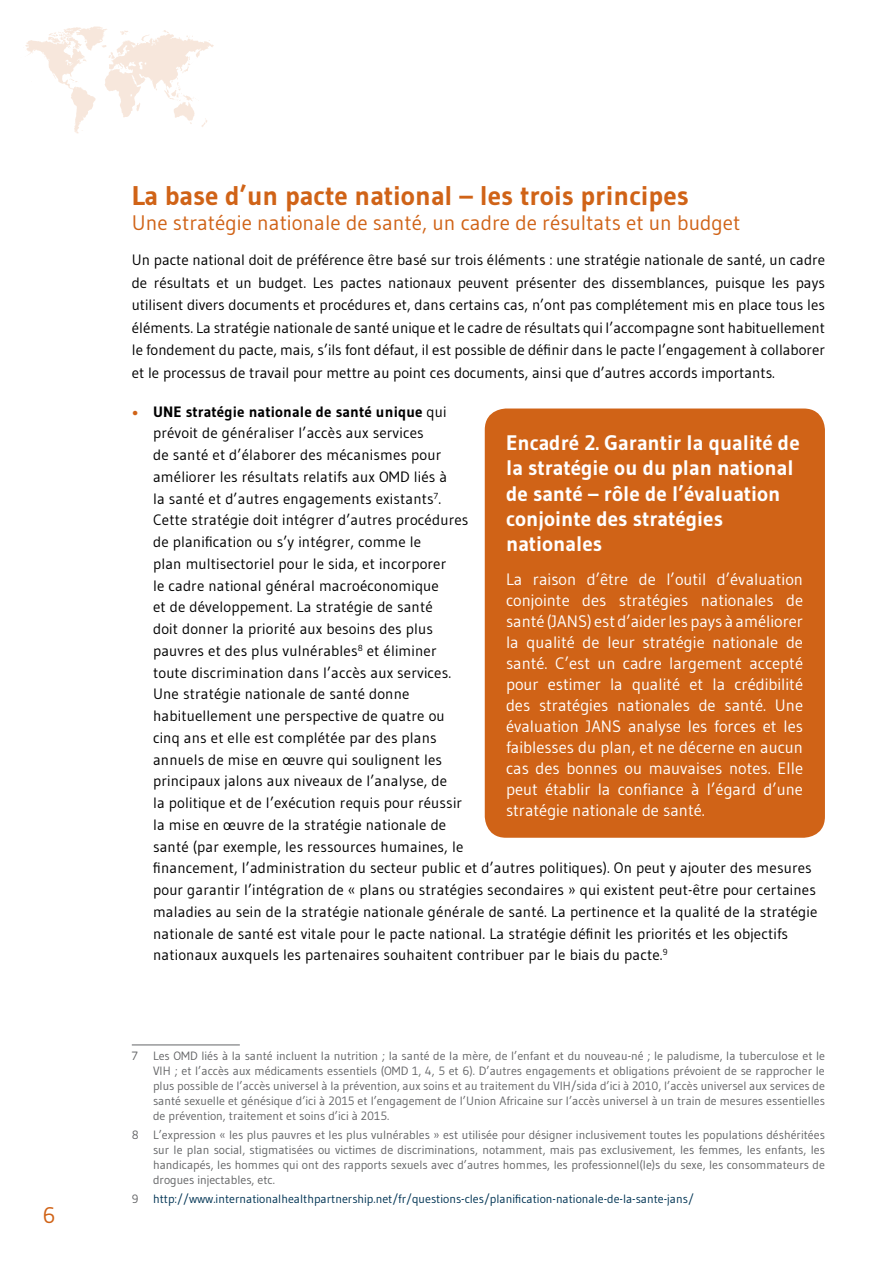
<style>
.page{position:relative;width:893px;height:1263px;background:#fff}
.page>*{position:absolute;margin:0;border:0;box-sizing:border-box;transform-origin:0 0}
.t1{font:700 27px "Gudea";color:#d06317}
.t2{font:22.5px "Gudea";color:#d06317}
.t3{font:700 21px/25.2px "Gudea";color:#fff}
.t4{font:21px "Gudea";color:#d06317}
.t5{font:16.5px/21px "Gudea";color:#fff;text-align:justify}
.t6{font:15px/21.8px "Gudea";letter-spacing:.01em;color:#000;text-align:justify}
.t7{font:12px/15px "Gudea";color:#646567;text-align:justify}
.t8{font:12px "Gudea";color:#003454}
.s1{font-weight:700;color:#d06317}
.s2{font-weight:700}
.s3{color:#646567}
</style>
<div class="page">
<svg style="left:25px;top:26px;width:189px;height:108px"></svg>
<hr style="left:132px;top:1044px;width:108px;height:1px;background:#646567">
<div style="left:485px;top:408px;width:340px;height:430px;background:#d06317;border-radius:21px"></div>
<h2 class="t2" style="left:43px;top:1201px;width:14px">6</h2>
<h1 class="t1" style="left:132px;top:179px;width:558px">La base d’un pacte national – les trois principes</h1>
<h3 class="t4" style="left:132px;top:210px;width:610px">Une stratégie nationale de santé, un cadre de résultats et un budget</h3>
<p class="t6" style="left:132px;top:249px;width:695px;line-height:22.5px">Un pacte national doit de préférence être basé sur trois éléments : une stratégie nationale de santé, un cadre de résultats et un budget. Les pactes nationaux peuvent présenter des dissemblances, puisque les pays utilisent divers documents et procédures et, dans certains cas, n’ont pas complétement mis en place tous les éléments. La stratégie nationale de santé unique et le cadre de résultats qui l’accompagne sont habituellement le fondement du pacte, mais, s’ils font défaut, il est possible de définir dans le pacte l’engagement à collaborer et le processus de travail pour mettre au point ces documents, ainsi que d’autres accords importants.</p>
<p class="t6" style="left:153px;top:400px;width:666px;text-align:left;text-indent:-21px"><span class="s1">•</span> <span class="s2">UNE stratégie nationale de santé unique</span> qui<br>prévoit de généraliser l’accès aux services<br>de santé et d’élaborer des mécanismes pour<br>améliorer les résultats relatifs aux OMD liés à<br>la santé et d’autres engagements existants<sup>7</sup>.<br>Cette stratégie doit intégrer d’autres procédures<br>de planification ou s’y intégrer, comme le<br>plan multisectoriel pour le sida, et incorporer<br>le cadre national général macroéconomique<br>et de développement. La stratégie de santé<br>doit donner la priorité aux besoins des plus<br>pauvres et des plus vulnérables<sup>8</sup> et éliminer<br>toute discrimination dans l’accès aux services.<br>Une stratégie nationale de santé donne<br>habituellement une perspective de quatre ou<br>cinq ans et elle est complétée par des plans<br>annuels de mise en œuvre qui soulignent les<br>principaux jalons aux niveaux de l’analyse, de<br>la politique et de l’exécution requis pour réussir<br>la mise en œuvre de la stratégie nationale de<br>santé (par exemple, les ressources humaines, le<br>financement, l’administration du secteur public et d’autres politiques). On peut y ajouter des mesures pour garantir l’intégration de « plans ou stratégies secondaires » qui existent peut-être pour certaines maladies au sein de la stratégie nationale générale de santé. La pertinence et la qualité de la stratégie nationale de santé est vitale pour le pacte national. La stratégie définit les priorités et les objectifs nationaux auxquels les partenaires souhaitent contribuer par le biais du pacte.<sup>9</sup></p>
<h3 class="t3" style="left:506px;top:430px;width:295px">Encadré 2. Garantir la qualité de la stratégie ou du plan national de santé – rôle de l’évaluation conjointe des stratégies nationales</h3>
<p class="t5" style="left:506px;top:568px;width:299px">La raison d’être de l’outil d’évaluation conjointe des stratégies nationales de santé (JANS) est d’aider les pays à améliorer la qualité de leur stratégie nationale de santé. C’est un cadre largement accepté pour estimer la qualité et la crédibilité des stratégies nationales de santé. Une évaluation JANS analyse les forces et les faiblesses du plan, et ne décerne en aucun cas des bonnes ou mauvaises notes. Elle peut établir la confiance à l’égard d’une stratégie nationale de santé.</p>
<p class="t7" style="left:132px;top:1048px;width:8px">7</p>
<p class="t7" style="left:153px;top:1048px;width:673px">Les OMD liés à la santé incluent la nutrition ; la santé de la mère, de l’enfant et du nouveau-né ; le paludisme, la tuberculose et le VIH ; et l’accès aux médicaments essentiels (OMD 1, 4, 5 et 6). D’autres engagements et obligations prévoient de se rapprocher le plus possible de l’accès universel à la prévention, aux soins et au traitement du VIH/sida d’ici à 2010, l’accès universel aux services de santé sexuelle et génésique d’ici à 2015 et l’engagement de l’Union Africaine sur l’accès universel à un train de mesures essentielles de prévention, traitement et soins d’ici à 2015.</p>
<p class="t7" style="left:153px;top:1127px;width:673px;text-indent:-21px">8 L’expression « les plus pauvres et les plus vulnérables » est utilisée pour désigner inclusivement toutes les populations déshéritées sur le plan social, stigmatisées ou victimes de discriminations, notamment, mais pas exclusivement, les femmes, les enfants, les handicapés, les hommes qui ont des rapports sexuels avec d’autres hommes, les professionnel(le)s du sexe, les consommateurs de drogues injectables, etc.</p>
<p class="t8" style="left:132px;top:1192px;width:564px"><span class="s3">9</span> http://www.internationalhealthpartnership.net/fr/questions-cles/planification-nationale-de-la-sante-jans/</p>
</div>
